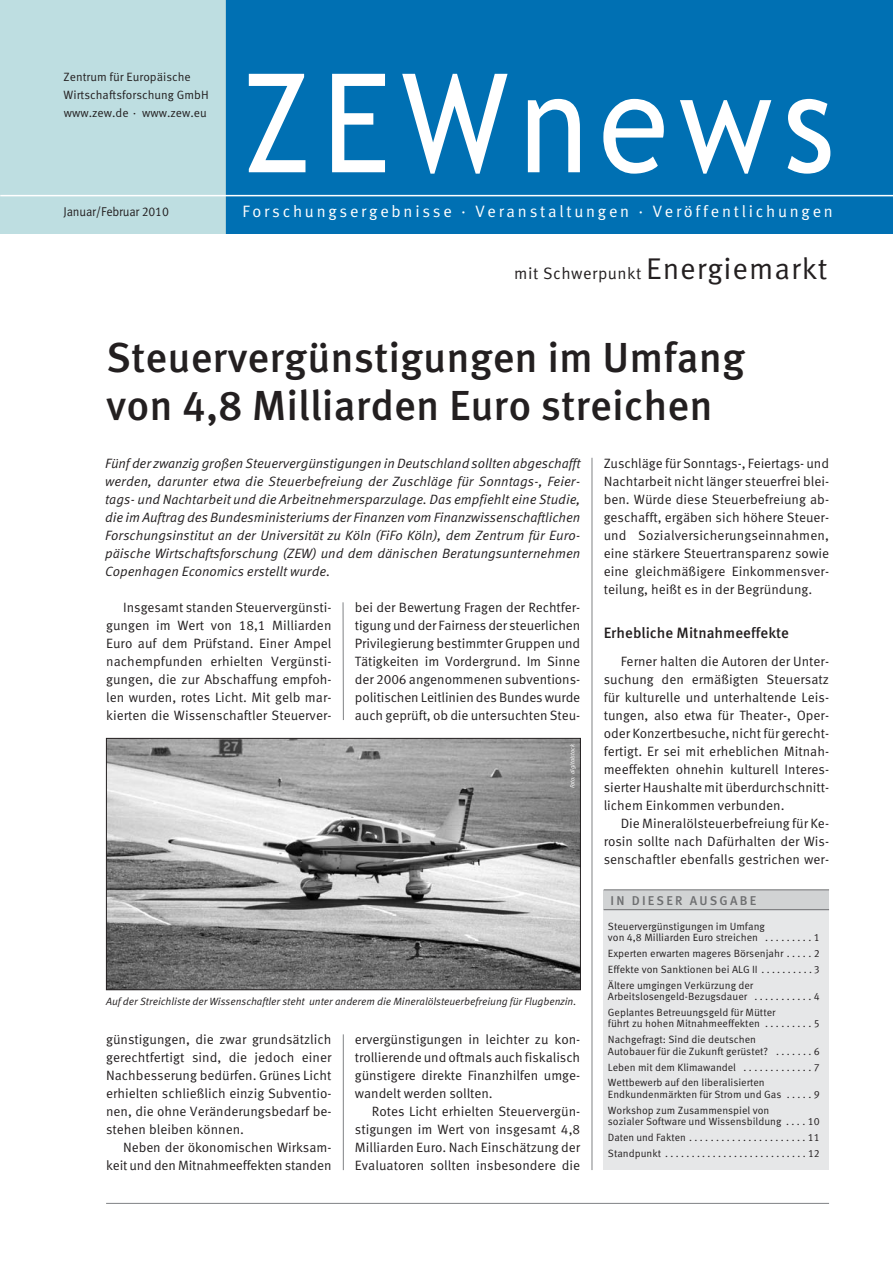
<style>
.page{position:relative;width:893px;height:1263px;background:#fff}
.page>*{position:absolute;margin:0;border:0;box-sizing:border-box;transform-origin:0 0}
.t1{font:137.7px "Trebuchet MS";letter-spacing:.09em;color:#fff;scale:.91 1}
.t2{font:500 42px/48px "Meta Pro";color:#231f20}
.t3{font:16.5px "Meta Normal LF";letter-spacing:.17em;color:#fff}
.t4{font:16.5px "Meta Pro";letter-spacing:.03em;color:#231f20}
.t5{font:500 15px "Meta Pro";color:#231f20}
.t6{font:13.5px/18px "Meta Pro";color:#231f20;text-align:justify}
.t7{font:italic 13.5px/18px "Meta Pro";color:#231f20;text-align:justify}
.t8{font:12.75px "Meta Pro";letter-spacing:-.015em;color:#231f20;scale:.95 1}
.t9{font:500 12.75px "Meta Pro";letter-spacing:.17em;color:#6d6e70}
.t10{font:12px/18px "Meta Pro";letter-spacing:-.005em;color:#231f20}
.t11{font:10.5px/15.8px "Meta Pro";color:#231f20}
.t12{font:italic 10.5px "Meta Pro";letter-spacing:-.005em;color:#231f20}
.t13{font:italic 6px "Meta Pro";color:#fff}
.s1{font-size:30px}
</style>
<div class="page">
<div style="left:604px;top:909px;width:225px;height:261px;background:#e6e7e8"></div>
<div style="left:226px;top:0;width:666px;height:234px;background:#0070b3"></div>
<div style="left:0;top:0;width:226px;height:234px;background:#bedee1"></div>
<hr style="left:0;top:195px;width:892px;height:1px;background:#fff">
<hr style="left:343px;top:1034px;width:1px;height:136px;background:#808285">
<hr style="left:343px;top:602px;width:1px;height:118px;background:#808285">
<hr style="left:106px;top:1203px;width:723px;height:1px;background:#808285">
<hr style="left:592px;top:458px;width:1px;height:712px;background:#808285">
<div style="left:604px;top:890px;width:225px;height:20px;background:#d1d3d4"></div>
<hr style="left:604px;top:889px;width:225px;height:1px;background:#6d6e70">
<hr style="left:604px;top:909px;width:225px;height:1px;background:#6d6e70">
<svg style="left:107px;top:990px;width:473px;height:1px"></svg>
<img style="left:108px;top:740px;width:471px;height:248px">
<div style="left:106px;top:738px;width:475px;height:252px;border:1px solid #231f20"></div>
<p class="t10" style="left:64px;top:69px;width:147px">Zentrum für Europäische<br>Wirtschaftsforschung GmbH www.zew.de · www.zew.eu</p>
<p class="t8" style="left:64px;top:207px;width:112px">Januar/Februar 2010</p>
<h1 class="t1" style="left:243px;top:44px;width:652px">ZEWnews</h1>
<p class="t3" style="left:243px;top:202px;width:592px">Forschungsergebnisse · Veranstaltungen · Veröffentlichungen</p>
<p class="t4" style="left:514px;top:267px;width:315px">mit Schwerpunkt <span class="s1">Energiemarkt</span></p>
<h2 class="t2" style="left:106px;top:336px;width:640px">Steuervergünstigungen im Umfang von 4,8 Milliarden Euro streichen</h2>
<p class="t7" style="left:105px;top:456px;width:477px">Fünf der zwanzig großen Steuervergünstigungen in Deutschland sollten abgeschafft werden, darunter etwa die Steuerbefreiung der Zuschläge für Sonntags-, Feier&shy;tags- und Nachtarbeit und die Arbeitnehmersparzulage. Das empfiehlt eine Studie, die im Auftrag des Bundesministeriums der Finanzen vom Finanzwissenschaftlichen Forschungsinstitut an der Universität zu Köln (FiFo Köln), dem Zentrum für Euro - päische Wirtschaftsforschung (ZEW) und dem dänischen Beratungsunternehmen Copenhagen Economics erstellt wurde.</p>
<p class="t6" style="left:106px;top:599px;width:227px;text-indent:17px">Insgesamt standen Steuervergünsti&shy;gungen im Wert von 18,1 Milliarden Euro auf dem Prüfstand. Einer Ampel nachempfunden erhielten Vergünsti&shy;gungen, die zur Abschaffung empfoh&shy;len wurden, rotes Licht. Mit gelb mar&shy;kierten die Wissenschaftler Steuerver-</p>
<p class="t6" style="left:355px;top:599px;width:227px">bei der Bewertung Fragen der Rechtfer&shy;tigung und der Fairness der steuerlichen Privilegierung bestimmter Gruppen und Tätigkeiten im Vordergrund. Im Sinne der 2006 angenommenen subventions&shy;politischen Leitlinien des Bundes wurde auch geprüft, ob die untersuchten Steu-</p>
<p class="t13" style="left:570px;top:788px;width:46px;rotate:-90deg">Foto: digitalstock</p>
<p class="t12" style="left:106px;top:997px;width:472px">Auf der Streichliste der Wissenschaftler steht unter anderem die Mineralölsteuerbefreiung für Flugbenzin.</p>
<p class="t6" style="left:106px;top:1031px;width:227px">günstigungen, die zwar grundsätzlich gerechtfertigt sind, die jedoch einer Nachbesserung bedürfen. Grünes Licht erhielten schließlich einzig Subventio&shy;nen, die ohne Veränderungsbedarf be&shy;stehen bleiben können.</p>
<p class="t6" style="left:106px;top:1139px;width:227px;text-align:right">Neben der ökonomischen Wirksam&shy;keit und den Mitnahmeeffekten standen</p>
<p class="t6" style="left:355px;top:1031px;width:227px">ervergünstigungen in leichter zu kon&shy;trollierende und oftmals auch fiskalisch günstigere direkte Finanzhilfen umge&shy;wandelt werden sollten.</p>
<p class="t6" style="left:355px;top:1103px;width:227px;text-indent:17px">Rotes Licht erhielten Steuervergün&shy;stigungen im Wert von insgesamt 4,8<br>Milliarden Euro. Nach Einschätzung der Evaluatoren sollten insbesondere die</p>
<p class="t6" style="left:604px;top:455px;width:227px">Zuschläge für Sonntags-, Feiertags- und Nachtarbeit nicht länger steuerfrei blei&shy;ben. Würde diese Steuerbefreiung ab&shy;geschafft, ergäben sich höhere Steuer&shy;und Sozialversicherungseinnahmen, eine stärkere Steuertransparenz sowie eine gleichmäßigere Einkommensver&shy;teilung, heißt es in der Begründung.</p>
<p class="t5" style="left:604px;top:627px;width:187px">Erhebliche Mitnahmeeffekte</p>
<p class="t6" style="left:604px;top:653px;width:227px;text-indent:17px">Ferner halten die Autoren der Unter&shy;suchung den ermäßigten Steuersatz für kulturelle und unterhaltende Leis&shy;tungen, also etwa für Theater-, Oper&shy;oder Konzertbesuche, nicht für gerecht&shy;fertigt. Er sei mit erheblichen Mitnah&shy;meeffekten ohnehin kulturell Interes&shy;sierter Haushalte mit überdurchschnitt&shy;lichem Einkommen verbunden.</p>
<p class="t6" style="left:604px;top:815px;width:227px;text-indent:17px">Die Mineralölsteuerbefreiung für Ke - rosin sollte nach Dafürhalten der Wis&shy;senschaftler ebenfalls gestrichen wer-</p>
<p class="t9" style="left:610px;top:896px;width:147px">IN DIESER AUSGABE</p>
<p class="t11" style="left:608px;top:921px;width:213px;line-height:11.6px">Steuervergünstigungen im Umfang<br>von 4,8 Milliarden Euro streichen . . . . . . . . . 1</p>
<p class="t11" style="left:608px;top:946px;width:213px;text-align:justify">Experten erwarten mageres Börsenjahr . . . . . 2<br>Effekte von Sanktionen bei ALG II . . . . . . . . . . 3<br>Ältere umgingen Verkürzung der</p>
<p class="t11" style="left:608px;top:989px;width:213px">Arbeitslosengeld-Bezugsdauer . . . . . . . . . . . 4<br>Geplantes Betreuungsgeld für Mütter</p>
<p class="t11" style="left:608px;top:1017px;width:213px">führt zu hohen Mitnahmeeffekten . . . . . . . . . 5<br>Nachgefragt: Sind die deutschen</p>
<p class="t11" style="left:608px;top:1044px;width:213px;text-align:justify">Autobauer für die Zukunft gerüstet? . . . . . . . 6<br>Leben mit dem Klimawandel . . . . . . . . . . . . . 7<br>Wettbewerb auf den liberalisierten</p>
<p class="t11" style="left:608px;top:1087px;width:213px">Endkundenmärkten für Strom und Gas . . . . . 9<br>Workshop zum Zusammenspiel von</p>
<p class="t11" style="left:608px;top:1115px;width:213px;text-align:justify">sozialer Software und Wissensbildung . . . . 10<br>Daten und Fakten . . . . . . . . . . . . . . . . . . . . . . 11<br>Standpunkt . . . . . . . . . . . . . . . . . . . . . . . . . . . 12</p>
</div>
